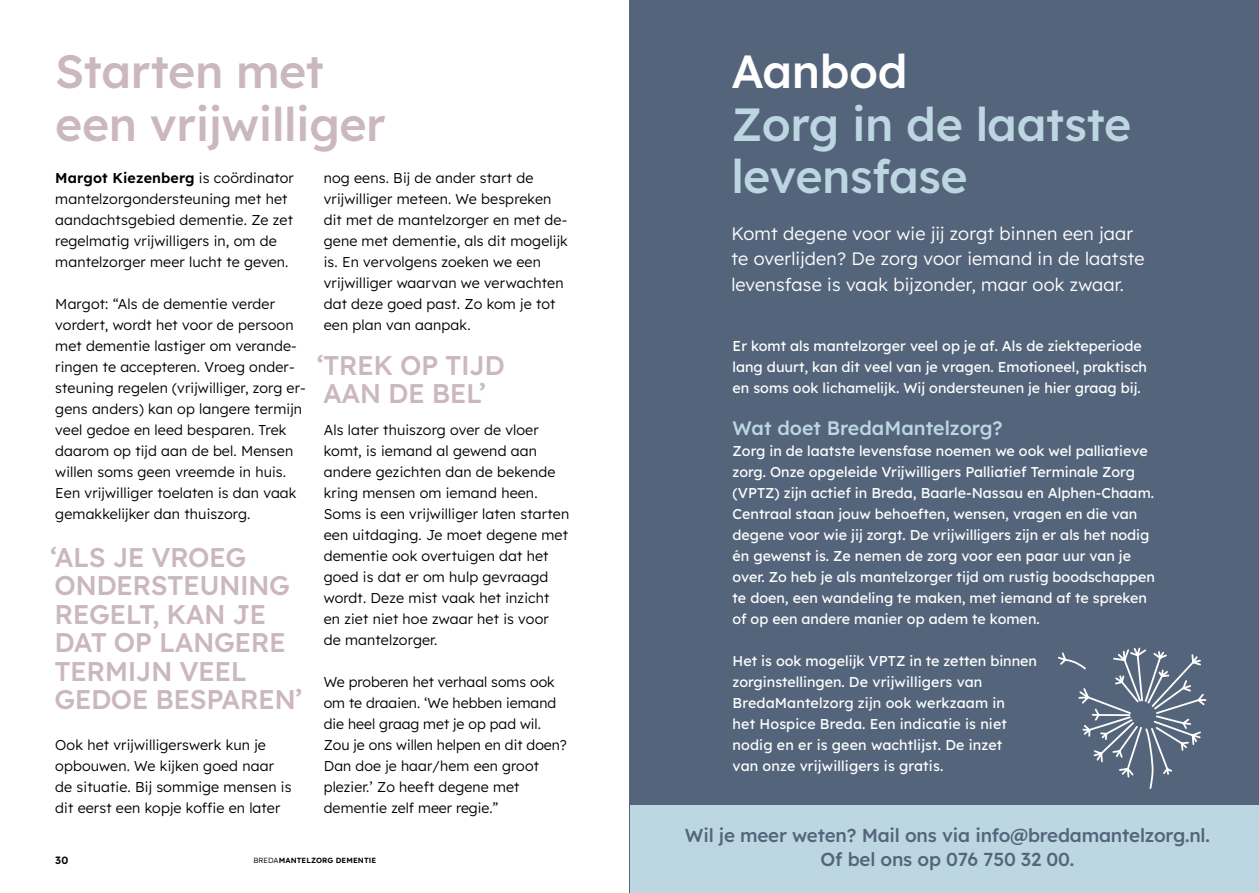
<style>
.page{position:relative;width:1259px;height:893px;background:#fff}
.page>*{position:absolute;margin:0;border:0;box-sizing:border-box;transform-origin:0 0}
.t1{font:500 46.5px/52.5px "Lexend";letter-spacing:-.01em;color:#cbb7bf}
.t2{font:500 46.5px/52.5px "Lexend";letter-spacing:-.01em;color:#bcd7e1}
.t3{font:500 46.5px "Lexend";letter-spacing:-.01em;color:#fff}
.t4{font:500 27px/28.5px "Lexend";letter-spacing:-.02em;color:#cbb7bf}
.t5{font:500 19.5px "Lexend";color:#bcd7e1}
.t6{font:500 18.75px/24px "Lexend";letter-spacing:-.01em;color:#54657b;text-align:center}
.t7{font:300 18px/25.5px "Lexend";letter-spacing:.01em;color:#fff}
.t8{font:300 14.25px/21px "Lexend";letter-spacing:.01em;color:#000}
.t9{font:14.25px/21px "Lexend";color:#fff}
.t10{font:600 10.5px "Lexend";color:#000}
.t11{font:600 7.5px "Lexend";letter-spacing:.01em;color:#000}
.s1{font-weight:600}
.s2{font-weight:300}
</style>
<div class="page">
<div style="left:629px;top:0;width:630px;height:893px;background:#54657b"></div>
<svg style="left:1058px;top:647px;width:149px;height:142px"></svg>
<div style="left:630px;top:806px;width:629px;height:87px;background:#bcd7e1"></div>
<h1 class="t1" style="left:55px;top:43px;width:332px">Starten met een vrijwilliger</h1>
<p class="t8" style="left:55px;top:166px;width:240px"><span class="s1">Margot Kiezenberg</span> is coördinator mantelzorgondersteuning met het aandachtsgebied dementie. Ze zet regelmatig vrijwilligers in, om de mantelzorger meer lucht te geven.</p>
<p class="t8" style="left:55px;top:292px;width:252px">Margot: “Als de dementie verder vordert, wordt het voor de persoon met dementie lastiger om verande&shy;ringen te accepteren. Vroeg onder&shy;steuning regelen (vrijwilliger, zorg er&shy;gens anders) kan op langere termijn veel gedoe en leed besparen. Trek daarom op tijd aan de bel. Mensen willen soms geen vreemde in huis.<br>Een vrijwilliger toelaten is dan vaak gemakkelijker dan thuiszorg.</p>
<h2 class="t4" style="left:50px;top:541px;width:253px">‘ALS JE VROEG<br>ONDERSTEUNING<br>REGELT, KAN JE<br>DAT OP LANGERE<br>TERMIJN VEEL<br>GEDOE BESPAREN’</h2>
<p class="t8" style="left:55px;top:733px;width:238px">Ook het vrijwilligerswerk kun je opbouwen. We kijken goed naar de situatie. Bij sommige mensen is dit eerst een kopje koffie en later</p>
<p class="t8" style="left:324px;top:166px;width:246px">nog eens. Bij de ander start de vrijwilliger meteen. We bespreken dit met de mantelzorger en met de&shy;gene met dementie, als dit mogelijk is. En vervolgens zoeken we een vrijwilliger waarvan we verwachten dat deze goed past. Zo kom je tot een plan van aanpak.</p>
<h2 class="t4" style="left:317px;top:349px;width:189px">‘TREK OP TIJD<br>AAN DE BEL’</h2>
<p class="t8" style="left:324px;top:418px;width:247px">Als later thuiszorg over de vloer komt, is iemand al gewend aan andere gezichten dan de bekende kring mensen om iemand heen.<br>Soms is een vrijwilliger laten starten een uitdaging. Je moet degene met dementie ook overtuigen dat het goed is dat er om hulp gevraagd wordt. Deze mist vaak het inzicht en ziet niet hoe zwaar het is voor de mantelzorger.</p>
<p class="t8" style="left:324px;top:670px;width:245px">We proberen het verhaal soms ook om te draaien. ‘We hebben iemand die heel graag met je op pad wil.<br>Zou je ons willen helpen en dit doen?<br>Dan doe je haar/hem een groot plezier.’ Zo heeft degene met dementie zelf meer regie.”</p>
<p class="t10" style="left:55px;top:853px;width:14px">30</p>
<p class="t11" style="left:253px;top:855px;width:124px"><span class="s2">BREDA</span>MANTELZORG DEMENTIE</p>
<h1 class="t3" style="left:731px;top:38px;width:177px">Aanbod</h1>
<h1 class="t2" style="left:731px;top:95px;width:401px">Zorg in de laatste levensfase</h1>
<p class="t7" style="left:731px;top:219px;width:415px">Komt degene voor wie jij zorgt binnen een jaar te overlijden? De zorg voor iemand in de laatste levensfase is vaak bijzonder, maar ook zwaar.</p>
<p class="t9" style="left:732px;top:334px;width:416px">Er komt als mantelzorger veel op je af. Als de ziekteperiode lang duurt, kan dit veel van je vragen. Emotioneel, praktisch en soms ook lichamelijk. Wij ondersteunen je hier graag bij.</p>
<h3 class="t5" style="left:732px;top:414px;width:272px">Wat doet BredaMantelzorg?</h3>
<p class="t9" style="left:732px;top:439px;width:424px">Zorg in de laatste levensfase noemen we ook wel palliatieve zorg. Onze opgeleide Vrijwilligers Palliatief Terminale Zorg (VPTZ) zijn actief in Breda, Baarle-Nassau en Alphen-Chaam.<br>Centraal staan jouw behoeften, wensen, vragen en die van degene voor wie jij zorgt. De vrijwilligers zijn er als het nodig én gewenst is. Ze nemen de zorg voor een paar uur van je over. Zo heb je als mantelzorger tijd om rustig boodschappen te doen, een wandeling te maken, met iemand af te spreken of op een andere manier op adem te komen.</p>
<p class="t9" style="left:732px;top:649px;width:306px">Het is ook mogelijk VPTZ in te zetten binnen zorginstellingen. De vrijwilligers van BredaMantelzorg zijn ook werkzaam in<br>het Hospice Breda. Een indicatie is niet nodig en er is geen wachtlijst. De inzet<br>van onze vrijwilligers is gratis.</p>
<h3 class="t6" style="left:685px;top:822px;width:526px">Wil je meer weten? Mail ons via info@bredamantelzorg.nl.<br>Of bel ons op 076 750 32 00.</h3>
</div>
